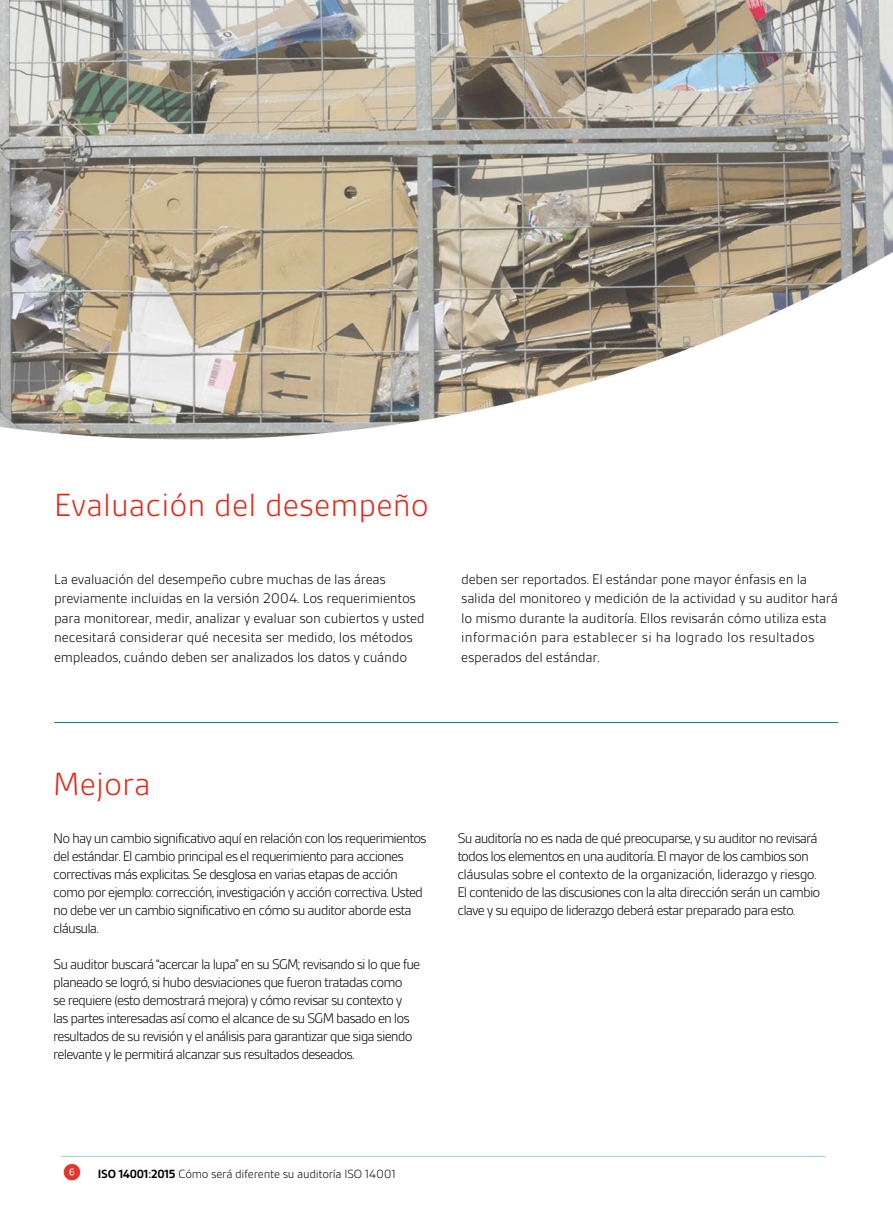
<style>
.page{position:relative;width:893px;height:1224px;background:#fff}
.page>*{position:absolute;margin:0;border:0;box-sizing:border-box;transform-origin:0 0}
.t1{font:300 34.5px "BSI Gesta";color:#e72212}
.t2{font:300 15px/18px "BSI Gesta";letter-spacing:-.06em;color:#000}
.t3{font:300 15px/19.5px "BSI Gesta";letter-spacing:-.02em;color:#000}
.t4{font:300 12.75px "BSI Gesta";letter-spacing:-.02em;color:#000}
.s1{font-weight:700}
</style>
<div class="page">
<img style="left:0;top:0;width:893px;height:1181px">
<hr style="left:54px;top:722px;width:783px;height:1px;background:#008896">
<h1 class="t1" style="left:54px;top:487px;width:376px">Evaluación del desempeño</h1>
<p class="t3" style="left:54px;top:569px;width:372px">La evaluación del desempeño cubre muchas de las áreas previamente incluidas en la versión 2004. Los requerimientos para monitorear, medir, analizar y evaluar son cubiertos y usted necesitará considerar qué necesita ser medido, los métodos empleados, cuándo deben ser analizados los datos y cuándo</p>
<p class="t3" style="left:461px;top:569px;width:378px">deben ser reportados. El estándar pone mayor énfasis en la salida del monitoreo y medición de la actividad y su auditor hará lo mismo durante la auditoría. Ellos revisarán cómo utiliza esta información para establecer si ha logrado los resultados esperados del estándar.</p>
<h1 class="t1" style="left:53px;top:765px;width:99px">Mejora</h1>
<p class="t2" style="left:53px;top:829px;width:375px">No hay un cambio significativo aquí en relación con los requerimientos del estándar. El cambio principal es el requerimiento para acciones correctivas más explicitas. Se desglosa en varias etapas de acción como por ejemplo: corrección, investigación y acción correctiva. Usted no debe ver un cambio significativo en cómo su auditor aborde esta cláusula.</p>
<p class="t2" style="left:53px;top:955px;width:369px">Su auditor buscará “acercar la lupa” en su SGM; revisando si lo que fue planeado se logró, si hubo desviaciones que fueron tratadas como<br>se requiere (esto demostrará mejora) y cómo revisar su contexto y las partes interesadas así como el alcance de su SGM basado en los resultados de su revisión y el análisis para garantizar que siga siendo relevante y le permitirá alcanzar sus resultados deseados.</p>
<p class="t2" style="left:457px;top:829px;width:365px">Su auditoría no es nada de qué preocuparse, y su auditor no revisará todos los elementos en una auditoría. El mayor de los cambios son cláusulas sobre el contexto de la organización, liderazgo y riesgo.<br>El contenido de las discusiones con la alta dirección serán un cambio clave y su equipo de liderazgo deberá estar preparado para esto.</p>
<p class="t4" style="left:98px;top:1167px;width:300px"><span class="s1">ISO 14001:2015</span> Cómo será diferente su auditoría ISO 14001</p>
</div>
